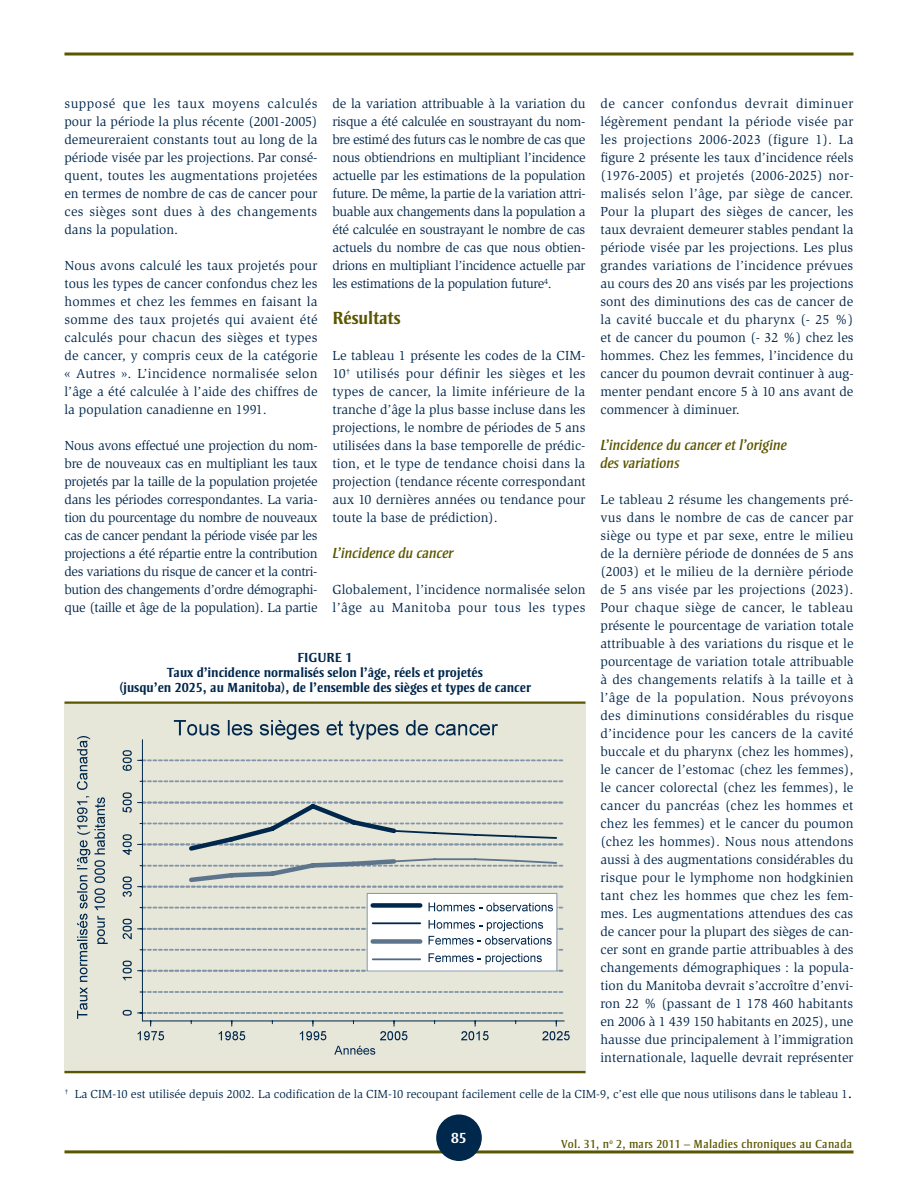
<style>
.page{position:relative;width:918px;height:1188px;background:#fff}
.page>*{position:absolute;margin:0;border:0;box-sizing:border-box;transform-origin:0 0}
.t1{font:700 18px "Strayhorn MT Std";color:#5b5600}
.t2{font:italic 15px/18px "Strayhorn MT Std";color:#5b5600}
.t3{font:700 15px "Strayhorn MT Std";color:#fff}
.t4{font:13.5px/18px "Slimbach Std";color:#00274c;text-align:justify}
.t5{font:700 13.5px/15px "Strayhorn MT Std";color:#00274c;text-align:center}
.t6{font:12px "Slimbach Std";color:#00274c}
.t7{font:12px "Strayhorn MT Std";letter-spacing:.025em;color:#5b5600}
.s1{font-size:15px;color:#000}
</style>
<div class="page">
<svg style="left:64px;top:52px;width:790px;height:4px;background:#83803f"></svg>
<hr style="left:64px;top:1150px;width:789px;height:3px;background:#5b5600">
<div style="left:437px;top:1115px;width:44px;height:45px;background:#00274c;border-radius:50%"></div>
<div style="left:436px;top:1114px;width:46px;height:47px;border:2px solid #00274c;border-radius:50%"></div>
<div style="left:64px;top:703px;width:521px;height:370px;background:#e6e6d9"></div>
<hr style="left:142px;top:740px;width:1px;height:281px;background:#00274c">
<svg style="left:140px;top:991px;width:422px;height:2px"></svg>
<svg style="left:140px;top:907px;width:227px;height:1px"></svg>
<svg style="left:140px;top:780px;width:422px;height:2px"></svg>
<svg style="left:138px;top:1012px;width:424px;height:2px"></svg>
<svg style="left:123px;top:1010px;width:9px;height:6px"></svg>
<svg style="left:138px;top:970px;width:424px;height:2px"></svg>
<svg style="left:123px;top:961px;width:9px;height:19px"></svg>
<svg style="left:123px;top:919px;width:9px;height:20px"></svg>
<svg style="left:123px;top:876px;width:9px;height:21px"></svg>
<svg style="left:123px;top:834px;width:9px;height:21px"></svg>
<svg style="left:138px;top:800px;width:424px;height:88px"></svg>
<svg style="left:123px;top:792px;width:9px;height:21px"></svg>
<svg style="left:138px;top:759px;width:424px;height:2px"></svg>
<svg style="left:123px;top:750px;width:9px;height:21px"></svg>
<hr style="left:142px;top:1020px;width:422px;height:1px;background:#00274c">
<svg style="left:138px;top:1021px;width:26px;height:19px"></svg>
<svg style="left:219px;top:1021px;width:26px;height:19px"></svg>
<svg style="left:300px;top:1021px;width:26px;height:19px"></svg>
<svg style="left:380px;top:1021px;width:27px;height:19px"></svg>
<svg style="left:461px;top:1021px;width:28px;height:19px"></svg>
<svg style="left:542px;top:1021px;width:28px;height:19px"></svg>
<div style="left:367px;top:894px;width:190px;height:77px;background:#fff"></div>
<div style="left:367px;top:893px;width:190px;height:78px;border:1px solid #8295a8"></div>
<div style="left:373px;top:903px;width:47px;height:5px;background:#00274c"></div>
<svg style="left:77px;top:736px;width:31px;height:283px"></svg>
<svg style="left:334px;top:1046px;width:41px;height:9px"></svg>
<svg style="left:429px;top:903px;width:133px;height:8px"></svg>
<svg style="left:138px;top:920px;width:424px;height:44px"></svg>
<svg style="left:174px;top:720px;width:324px;height:20px"></svg>
<hr style="left:64px;top:701px;width:521px;height:3px;background:#5b5600">
<hr style="left:64px;top:1071px;width:521px;height:2px;background:#5b5600">
<p class="t4" style="left:332px;top:94px;width:255px">de la variation attribuable à la variation du risque a été calculée en soustrayant du nom&shy;bre estimé des futurs cas le nombre de cas que nous obtiendrions en multipliant l’incidence actuelle par les estimations de la population future. De même, la partie de la variation attri&shy;buable aux changements dans la population a été calculée en soustrayant le nombre de cas actuels du nombre de cas que nous obtien&shy;drions en multipliant l’incidence actuelle par les estimations de la population future<sup>4</sup>.</p>
<h1 class="t1" style="left:332px;top:307px;width:70px">Résultats</h1>
<p class="t4" style="left:332px;top:347px;width:255px">Le tableau 1 présente les codes de la CIM-10<sup>†</sup> utilisés pour définir les sièges et les types de cancer, la limite inférieure de la tranche d’âge la plus basse incluse dans les projections, le nombre de périodes de 5 ans utilisées dans la base temporelle de prédic&shy;tion, et le type de tendance choisi dans la projection (tendance récente correspondant aux 10 dernières années ou tendance pour toute la base de prédiction).</p>
<p class="t2" style="left:332px;top:544px;width:122px">L’incidence du cancer</p>
<p class="t4" style="left:332px;top:581px;width:255px">Globalement, l’incidence normalisée selon l’âge au Manitoba pour tous les types</p>
<p class="t4" style="left:64px;top:95px;width:255px">supposé que les taux moyens calculés pour la période la plus récente (2001-2005) demeureraient constants tout au long de la période visée par les projections. Par consé&shy;quent, toutes les augmentations projetées en termes de nombre de cas de cancer pour ces sièges sont dues à des changements dans la population.</p>
<p class="t4" style="left:64px;top:257px;width:255px">Nous avons calculé les taux projetés pour tous les types de cancer confondus chez les hommes et chez les femmes en faisant la somme des taux projetés qui avaient été calculés pour chacun des sièges et types de cancer, y compris ceux de la catégorie « Autres ». L’incidence normalisée selon l’âge a été calculée à l’aide des chiffres de la population canadienne en 1991.</p>
<p class="t4" style="left:64px;top:437px;width:255px">Nous avons effectué une projection du nom&shy;bre de nouveaux cas en multipliant les taux projetés par la taille de la population projetée dans les périodes correspondantes. La varia&shy;tion du pourcentage du nombre de nouveaux cas de cancer pendant la période visée par les projections a été répartie entre la contribution des variations du risque de cancer et la contri&shy;bution des changements d’ordre démographi&shy;que (taille et âge de la population). La partie</p>
<p class="t5" style="left:119px;top:650px;width:413px">Figure 1<br>Taux d’incidence normalisés selon l’âge, réels et projetés<br>(jusqu’en 2025, au Manitoba), de l’ensemble des sièges et types de cancer</p>
<p class="t4" style="left:600px;top:95px;width:255px">de cancer confondus devrait diminuer légèrement pendant la période visée par les projections 2006‑2023 (figure 1). La figure 2 présente les taux d’incidence réels (1976‑2005) et projetés (2006‑2025) nor&shy;malisés selon l’âge, par siège de cancer.<br>Pour la plupart des sièges de cancer, les taux devraient demeurer stables pendant la période visée par les projections. Les plus grandes variations de l’incidence prévues au cours des 20 ans visés par les projections sont des diminutions des cas de cancer de la cavité buccale et du pharynx (- 25 %) et de cancer du poumon (- 32 %) chez les hommes. Chez les femmes, l’incidence du cancer du poumon devrait continuer à aug&shy;menter pendant encore 5 à 10 ans avant de commencer à diminuer.</p>
<p class="t2" style="left:600px;top:436px;width:188px">L’incidence du cancer et l’origine des variations</p>
<p class="t4" style="left:600px;top:491px;width:255px">Le tableau 2 résume les changements pré&shy;vus dans le nombre de cas de cancer par siège ou type et par sexe, entre le milieu de la dernière période de données de 5 ans (2003) et le milieu de la dernière période de 5 ans visée par les projections (2023).<br>Pour chaque siège de cancer, le tableau présente le pourcentage de variation totale attribuable à des variations du risque et le pourcentage de variation totale attribuable à des changements relatifs à la taille et à l’âge de la population. Nous prévoyons des diminutions considérables du risque d’incidence pour les cancers de la cavité buccale et du pharynx (chez les hommes), le cancer de l’estomac (chez les femmes), le cancer colorectal (chez les femmes), le cancer du pancréas (chez les hommes et chez les femmes) et le cancer du poumon (chez les hommes). Nous nous attendons aussi à des augmentations considérables du risque pour le lymphome non hodgkinien tant chez les hommes que chez les fem&shy;mes. Les augmentations attendues des cas de cancer pour la plupart des sièges de can&shy;cer sont en grande partie attribuables à des changements démographiques : la popula&shy;tion du Manitoba devrait s’accroître d’envi&shy;ron 22 % (passant de 1 178 460 habitants en 2006 à 1 439 150 habitants en 2025), une hausse due principalement à l’immigration internationale, laquelle devrait représenter</p>
<p class="t6" style="left:65px;top:1087px;width:789px"><sup>†</sup> La CIM-10 est utilisée depuis 2002. La codification de la CIM-10 recoupant facilement celle de la CIM-9, c’est elle que nous utilisons dans le tableau 1<span class="s1">.</span></p>
<p class="t3" style="left:451px;top:1129px;width:17px">85</p>
<p class="t7" style="left:561px;top:1137px;width:292px">Vol. 31, n<sup>o</sup> 2, mars 2011 – Maladies chroniques au Canada</p>
</div>
